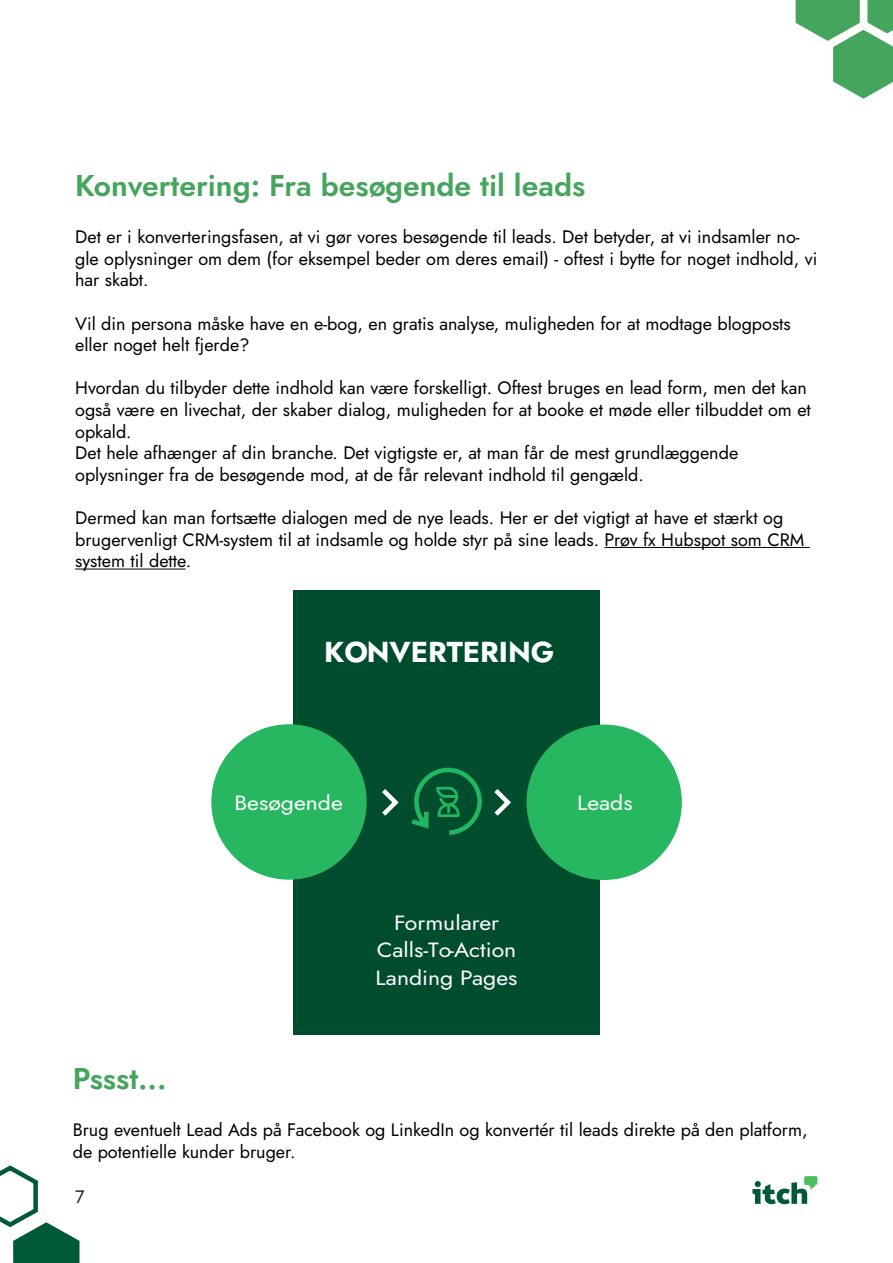
<style>
.page{position:relative;width:893px;height:1263px;background:#fff}
.page>*{position:absolute;margin:0;border:0;box-sizing:border-box;transform-origin:0 0}
.t1{font:600 30px "Jost";color:#46a55c}
.t2{font:700 28.8px "Jost";color:#fff}
.t3{font:20.55px/27.5px "Jost";color:#fff;text-align:center;scale:1.12 1}
.t4{font:18px/21.6px "Jost";color:#000}
.t5{font:18px "Jost";color:#21242c}
</style>
<div class="page">
<svg style="left:795px;top:0;width:98px;height:99px"></svg>
<hr style="left:604px;top:547px;width:206px;height:1px;background:#000">
<hr style="left:75px;top:569px;width:111px;height:1px;background:#000">
<div style="left:294px;top:591px;width:306px;height:444px;background:#004d2d"></div>
<div style="left:211px;top:724px;width:156px;height:156px;background:#27b761;border-radius:50%"></div>
<div style="left:526px;top:724px;width:156px;height:156px;background:#27b761;border-radius:50%"></div>
<svg style="left:382px;top:767px;width:129px;height:68px"></svg>
<svg style="left:0;top:1165px;width:80px;height:98px"></svg>
<svg style="left:752px;top:1176px;width:65px;height:28px"></svg>
<h1 class="t1" style="left:75px;top:165px;width:512px">Konvertering: Fra besøgende til leads</h1>
<p class="t4" style="left:75px;top:226px;width:744px">Det er i konverteringsfasen, at vi gør vores besøgende til leads. Det betyder, at vi indsamler no&shy;gle oplysninger om dem (for eksempel beder om deres email) - oftest i bytte for noget indhold, vi har skabt.</p>
<p class="t4" style="left:75px;top:313px;width:717px">Vil din persona måske have en e-bog, en gratis analyse, muligheden for at modtage blogposts eller noget helt fjerde?</p>
<p class="t4" style="left:75px;top:377px;width:737px">Hvordan du tilbyder dette indhold kan være forskelligt. Oftest bruges en lead form, men det kan også være en livechat, der skaber dialog, muligheden for at booke et møde eller tilbuddet om et opkald.<br>Det hele afhænger af din branche. Det vigtigste er, at man får de mest grundlæggende oplysninger fra de besøgende mod, at de får relevant indhold til gengæld.</p>
<p class="t4" style="left:75px;top:507px;width:731px">Dermed kan man fortsætte dialogen med de nye leads. Her er det vigtigt at have et stærkt og brugervenligt CRM-system til at indsamle og holde styr på sine leads. Prøv fx Hubspot som CRM system til dette.</p>
<h2 class="t2" style="left:324px;top:632px;width:232px">KONVERTERING</h2>
<p class="t3" style="left:234px;top:789px;width:98px">Besøgende</p>
<p class="t3" style="left:577px;top:789px;width:51px">Leads</p>
<p class="t3" style="left:376px;top:909px;width:128px">Formularer<br>Calls-To-Action<br>Landing Pages</p>
<h1 class="t1" style="left:73px;top:1058px;width:95px">Pssst...</h1>
<p class="t4" style="left:73px;top:1119px;width:736px">Brug eventuelt Lead Ads på Facebook og LinkedIn og konvertér til leads direkte på den platform, de potentielle kunder bruger.</p>
<p class="t5" style="left:75px;top:1184px;width:11px">7</p>
</div>
